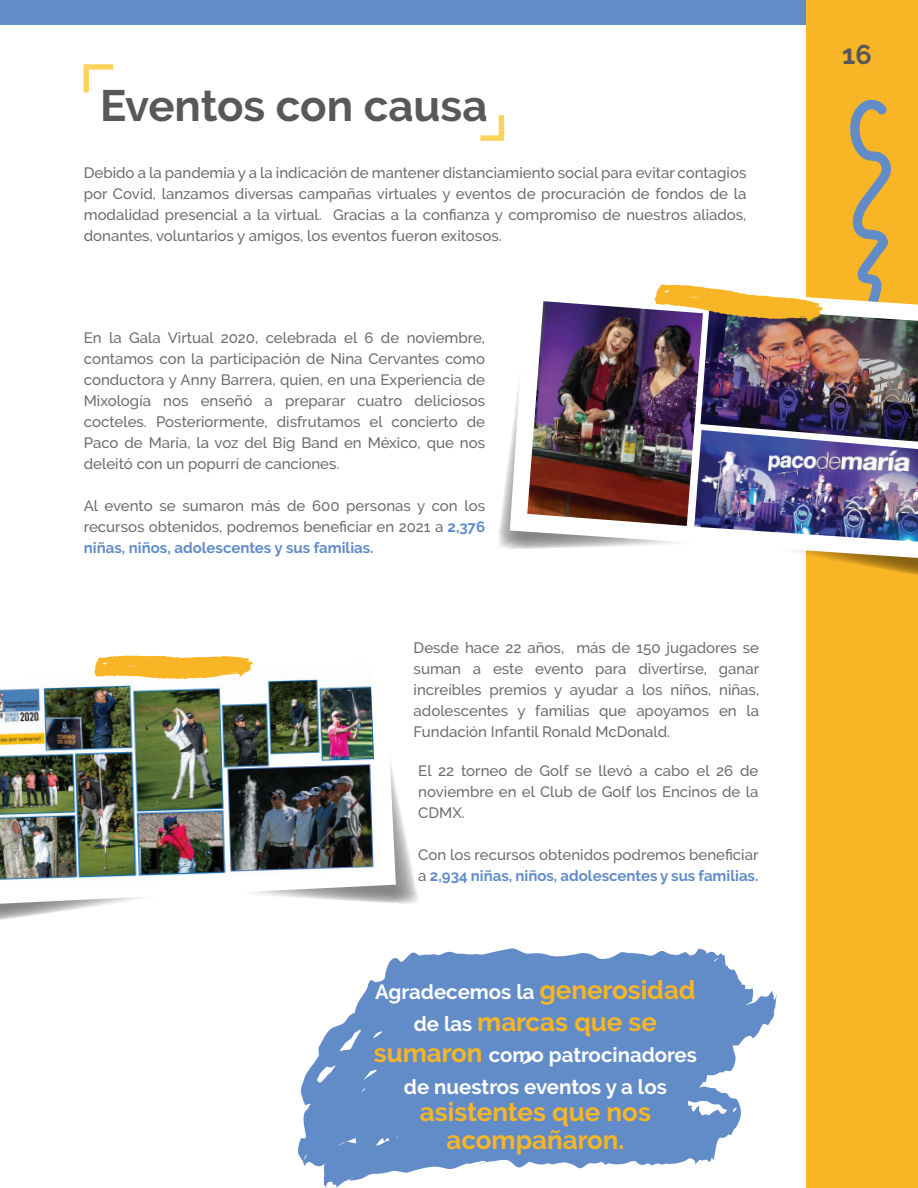
<style>
.page{position:relative;width:918px;height:1188px;background:#fff}
.page>*{position:absolute;margin:0;border:0;box-sizing:border-box;transform-origin:0 0}
.t1{font:700 43.8px "Raleway";color:#57585a}
.t2{font:700 27px "Raleway";color:#57585a}
.t3{font:700 25.95px/27.6px "Raleway";color:#f8b525;text-align:center}
.t4{font:700 20.4px/31.5px "Raleway";color:#fff;text-align:center}
.t5{font:500 15px/21px "Raleway";color:#6c6d70;text-align:justify}
.s1{font-weight:700;color:#628cc8}
.s2{font-size:25.95px;color:#f8b525}
.s3{font-size:20.4px;color:#fff}
</style>
<div class="page">
<div style="left:0;top:0;width:918px;height:24px;background:#628cc8"></div>
<svg style="left:298px;top:948px;width:479px;height:240px;fill:#628cc8"></svg>
<div style="left:806px;top:0;width:112px;height:1188px;background:#f8b525"></div>
<svg style="left:480px;top:115px;width:25px;height:26px"></svg>
<svg style="left:83px;top:64px;width:31px;height:29px"></svg>
<svg style="left:850px;top:99px;width:41px;height:179px"></svg>
<svg style="left:396px;top:791px;width:22px;height:113px"></svg>
<svg style="left:0;top:905px;width:101px;height:15px"></svg>
<svg style="left:0;top:759px;width:396px;height:146px"></svg>
<img style="left:0;top:663px;width:380px;height:225px">
<svg style="left:94px;top:655px;width:159px;height:24px"></svg>
<svg style="left:836px;top:560px;width:82px;height:15px"></svg>
<svg style="left:498px;top:450px;width:12px;height:98px"></svg>
<svg style="left:510px;top:278px;width:408px;height:282px"></svg>
<img style="left:527px;top:301px;width:173px;height:225px">
<img style="left:694px;top:430px;width:224px;height:112px">
<img style="left:700px;top:307px;width:218px;height:135px">
<svg style="left:655px;top:284px;width:168px;height:38px"></svg>
<h1 class="t1" style="left:100px;top:81px;width:389px">Eventos con causa</h1>
<p class="t5" style="left:84px;top:162px;width:664px">Debido a la pandemia y a la indicación de mantener distanciamiento social para evitar contagios por Covid, lanzamos diversas campañas virtuales y eventos de procuración de fondos de la modalidad presencial a la virtual. Gracias a la confianza y compromiso de nuestros aliados, donantes, voluntarios y amigos, los eventos fueron exitosos.</p>
<p class="t5" style="left:84px;top:328px;width:403px">En la Gala Virtual 2020, celebrada el 6 de noviembre, contamos con la participación de Nina Cervantes como conductora y Anny Barrera, quien, en una Experiencia de Mixología nos enseñó a preparar cuatro deliciosos cocteles. Posteriormente, disfrutamos el concierto de Paco de María, la voz del Big Band en México, que nos deleitó con un popurrí de canciones.</p>
<p class="t5" style="left:84px;top:496px;width:403px">Al evento se sumaron más de 600 personas y con los recursos obtenidos, podremos beneficiar en 2021 a <span class="s1">2,376 niñas, niños, adolescentes y sus familias.</span></p>
<p class="t5" style="left:414px;top:638px;width:347px">Desde hace 22 años, más de 150 jugadores se suman a este evento para divertirse, ganar increíbles premios y ayudar a los niños, niñas, adolescentes y familias que apoyamos en la Fundación Infantil Ronald McDonald.</p>
<p class="t5" style="left:418px;top:760px;width:342px">El 22 torneo de Golf se llevó a cabo el 26 de noviembre en el Club de Golf los Encinos de la CDMX.</p>
<p class="t5" style="left:418px;top:844px;width:342px">Con los recursos obtenidos podremos beneficiar a <span class="s1">2,934 niñas, niños, adolescentes y sus familias.</span></p>
<h3 class="t4" style="left:375px;top:976px;width:322px">Agradecemos la <span class="s2">generosidad</span></h3>
<h3 class="t3" style="left:414px;top:1008px;width:245px"><span class="s3">de las</span> marcas que se</h3>
<h3 class="t4" style="left:374px;top:1039px;width:325px"><span class="s2">sumaron</span> como patrocinadores de nuestros eventos y a los</h3>
<h3 class="t3" style="left:420px;top:1098px;width:233px">asistentes que nos acompañaron.</h3>
<h2 class="t2" style="left:842px;top:39px;width:31px">16</h2>
</div>
